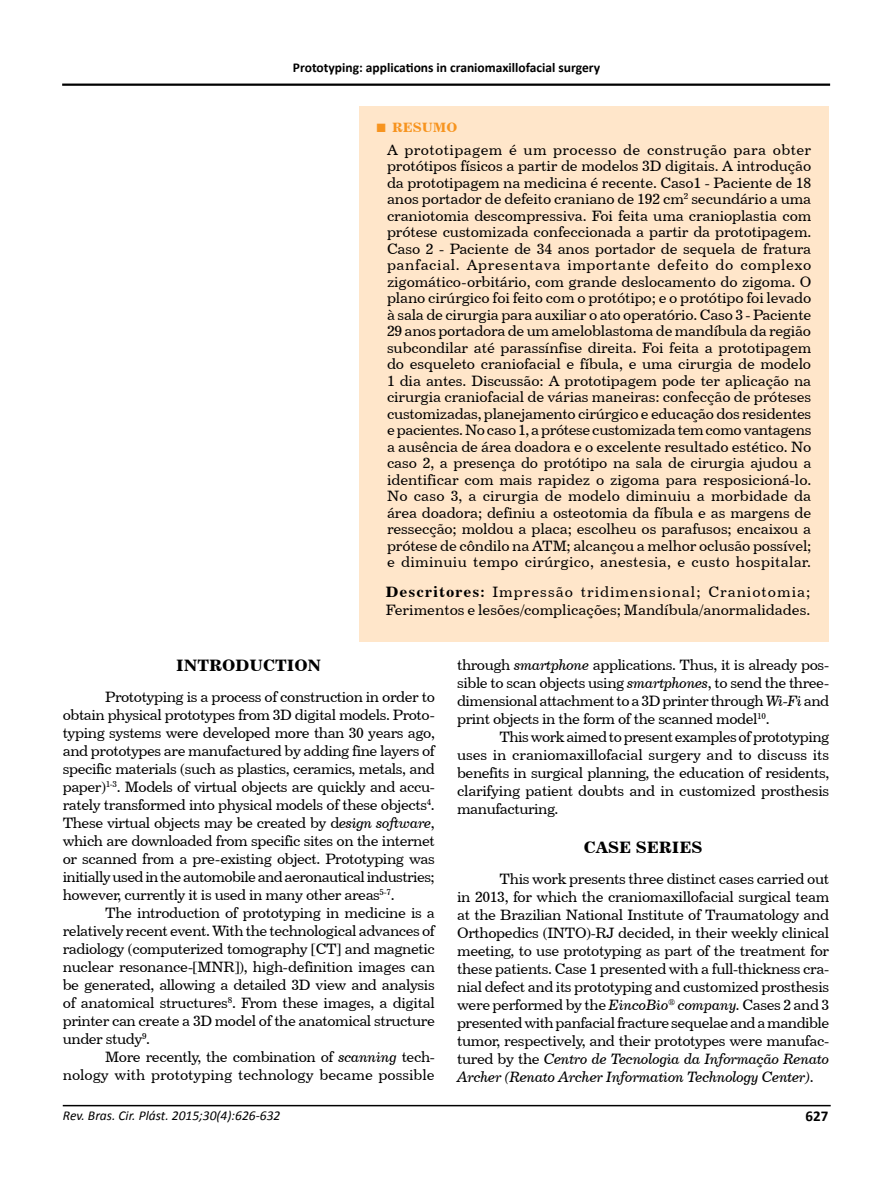
<style>
.page{position:relative;width:893px;height:1191px;background:#fff}
.page>*{position:absolute;margin:0;border:0;box-sizing:border-box;transform-origin:0 0}
.t1{font:16.5px "Century 731 BT Bold A";color:#000}
.t2{font:15px/18px "Century 731 BT Roman A";letter-spacing:-.025em;color:#000;text-align:justify}
.t3{font:15px/18px "Century 731 BT Roman A";color:#000}
.t4{font:15px/18px "Century 731 BT Italic A";letter-spacing:-.025em;color:#000}
.t5{font:15px/18px "Century 731 BT Roman A";letter-spacing:-.005em;color:#000;text-align:right}
.t6{font:700 15px "Calibri";color:#000}
.t7{font:700 13.5px "Calibri";color:#000}
.t8{font:italic 13.5px "Calibri";color:#000}
.t9{font:13.5px "Century 731 BT Bold A";color:#f7941f}
.s1{font-family:"Times New Roman";font-weight:700;font-size:18px}
.s2{font-family:"Century 731 BT Bold A"}
.s3{font-family:"Century 731 BT Italic A"}
.s4{font-family:"Century 731 BT Roman A"}
</style>
<div class="page">
<hr style="left:63px;top:1104px;width:768px;height:2px;background:#000">
<hr style="left:62px;top:84px;width:768px;height:2px;background:#000">
<div style="left:359px;top:106px;width:470px;height:536px;background:#ffe6ca"></div>
<p class="t7" style="left:293px;top:58px;width:309px">Prototyping: applications in craniomaxillofacial surgery</p>
<p class="t9" style="left:376px;top:119px;width:83px"><span class="s1">■</span> RESUMO</p>
<p class="t2" style="left:387px;top:141px;width:426px;line-height:16.5px">A prototipagem é um processo de construção para obter protótipos físicos a partir de modelos 3D digitais. A introdução da prototipagem na medicina é recente. Caso1 - Paciente de 18 anos portador de defeito craniano de 192 cm<sup>2</sup> secundário a uma craniotomia descompressiva. Foi feita uma cranioplastia com prótese customizada confeccionada a partir da prototipagem.<br>Caso 2 - Paciente de 34 anos portador de sequela de fratura panfacial. Apresentava importante defeito do complexo zigomático-orbitário, com grande deslocamento do zigoma. O plano cirúrgico foi feito com o protótipo; e o protótipo foi levado à sala de cirurgia para auxiliar o ato operatório. Caso 3 - Paciente 29 anos portadora de um ameloblastoma de mandíbula da região subcondilar até parassínfise direita. Foi feita a prototipagem do esqueleto craniofacial e fíbula, e uma cirurgia de modelo 1 dia antes. Discussão: A prototipagem pode ter aplicação na cirurgia craniofacial de várias maneiras: confecção de próteses customizadas, planejamento cirúrgico e educação dos residentes e pacientes. No caso 1, a prótese customizada tem como vantagens a ausência de área doadora e o excelente resultado estético. No caso 2, a presença do protótipo na sala de cirurgia ajudou a identificar com mais rapidez o zigoma para resposicioná-lo.<br>No caso 3, a cirurgia de modelo diminuiu a morbidade da área doadora; definiu a osteotomia da fíbula e as margens de ressecção; moldou a placa; escolheu os parafusos; encaixou a prótese de côndilo na ATM; alcançou a melhor oclusão possível; e diminuiu tempo cirúrgico, anestesia, e custo hospitalar.</p>
<p class="t3" style="left:386px;top:582px;width:426px"><span class="s2">Descritores:</span> Impressão tridimensional; Craniotomia;<br>Ferimentos e lesões/complicações; Mandíbula/anormalidades.</p>
<p class="t1" style="left:176px;top:655px;width:147px">INTRODUCTION</p>
<p class="t2" style="left:63px;top:688px;width:374px;text-indent:43px">Prototyping is a process of construction in order to obtain physical prototypes from 3D digital models. Proto&shy;typing systems were developed more than 30 years ago, and prototypes are manufactured by adding fine layers of specific materials (such as plastics, ceramics, metals, and paper)<sup>1-3</sup>. Models of virtual objects are quickly and accu&shy;rately transformed into physical models of these objects<sup>4</sup>.<br>These virtual objects may be created by d<span class="s3">esign software</span>, which are downloaded from specific sites on the internet or scanned from a pre-existing object. Prototyping was initially used in the automobile and aeronautical industries; however, currently it is used in many other areas<sup>5-7</sup>.</p>
<p class="t2" style="left:63px;top:904px;width:374px;text-indent:43px">The introduction of prototyping in medicine is a relatively recent event. With the technological advances of radiology (computerized tomography [CT] and magnetic nuclear resonance-[MNR]), high-definition images can be generated, allowing a detailed 3D view and analysis of anatomical structures<sup>8</sup>. From these images, a digital printer can create a 3D model of the anatomical structure under study<sup>9</sup>.</p>
<p class="t5" style="left:63px;top:1048px;width:374px">More recently, the combination of <span class="s3">scanning</span> tech&shy;nology with prototyping technology became possible</p>
<p class="t2" style="left:457px;top:656px;width:374px">through <span class="s3">smartphone</span> applications. Thus, it is already pos&shy;sible to scan objects using <span class="s3">smartphones</span>, to send the three&shy;dimensional attachment to a 3D printer through <span class="s3">Wi-Fi</span> and print objects in the form of the scanned model<sup>10</sup>.</p>
<p class="t2" style="left:457px;top:728px;width:374px;text-indent:43px">This work aimed to present examples of prototyping uses in craniomaxillofacial surgery and to discuss its benefits in surgical planning, the education of residents, clarifying patient doubts and in customized prosthesis manufacturing.</p>
<p class="t1" style="left:584px;top:837px;width:120px">CASE SERIES</p>
<p class="t2" style="left:457px;top:869px;width:374px;text-indent:43px">This work presents three distinct cases carried out in 2013, for which the craniomaxillofacial surgical team at the Brazilian National Institute of Traumatology and Orthopedics (INTO)-RJ decided, in their weekly clinical meeting, to use prototyping as part of the treatment for these patients. Case 1 presented with a full-thickness cra&shy;nial defect and its prototyping and customized prosthesis were performed by the <span class="s3">EincoBio</span><sup>®</sup> <span class="s3">company.</span> Cases 2 and 3 presented with panfacial fracture sequelae and a mandible tumor, respectively, and their prototypes were manufac-</p>
<p class="t4" style="left:457px;top:1049px;width:374px"><span class="s4">tured by the</span> Centro de Tecnologia da Informação Renato<br>Archer (Renato Archer Information Technology Center)<span class="s4">.</span></p>
<p class="t8" style="left:63px;top:1105px;width:219px">Rev. Bras. Cir. Plást. 2015;30(4):626-632</p>
<p class="t6" style="left:806px;top:1105px;width:24px">627</p>
</div>
